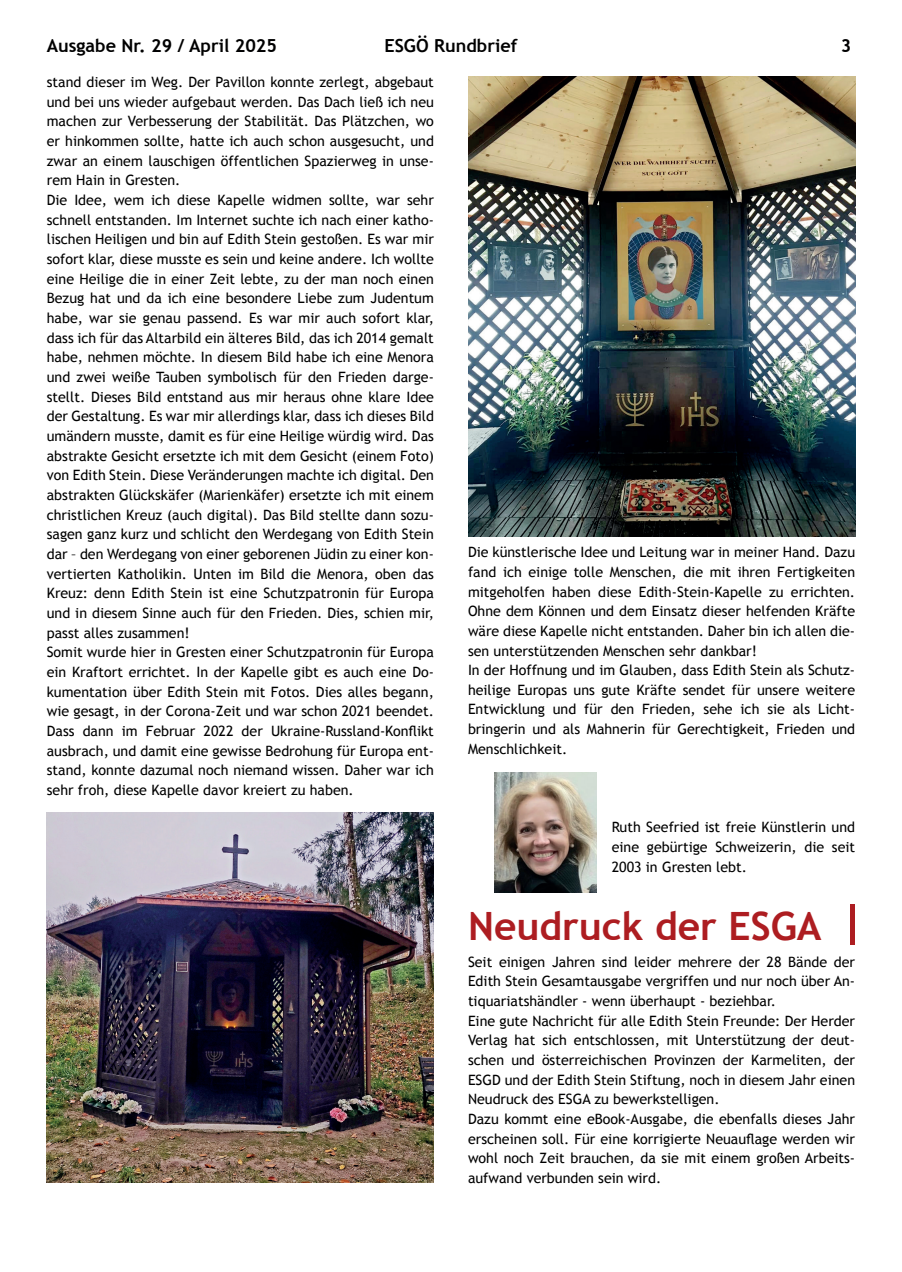
<style>
.page{position:relative;width:902px;height:1272px;background:#fff}
.page>*{position:absolute;margin:0;border:0;box-sizing:border-box;transform-origin:0 0}
.t1{font:700 39px "Trebuchet MS";color:#ad1d21}
.t2{font:700 18px "Trebuchet MS";color:#000001}
.t3{font:14.25px/19.6px "Trebuchet MS";color:#000001}
</style>
<div class="page">
<img style="left:47px;top:812px;width:387px;height:370px">
<img style="left:468px;top:76px;width:387px;height:460px">
<img style="left:494px;top:772px;width:102px;height:120px">
<div style="left:850px;top:904px;width:5px;height:40px;background:#ad1d21"></div>
<p class="t2" style="left:47px;top:34px;width:232px">Ausgabe Nr. 29 / April 2025</p>
<p class="t2" style="left:384px;top:34px;width:134px">ESGÖ Rundbrief</p>
<p class="t2" style="left:840px;top:34px;width:12px">3</p>
<p class="t3" style="left:47px;top:72px;width:388px">stand dieser im Weg. Der Pavillon konnte zerlegt, abgebaut und bei uns wieder aufgebaut werden. Das Dach ließ ich neu machen zur Verbesserung der Stabilität. Das Plätzchen, wo er hinkommen sollte, hatte ich auch schon ausgesucht, und zwar an einem lauschigen öffentlichen Spazierweg in unse&shy;rem Hain in Gresten.<br>Die Idee, wem ich diese Kapelle widmen sollte, war sehr schnell entstanden. Im Internet suchte ich nach einer katho&shy;lischen Heiligen und bin auf Edith Stein gestoßen. Es war mir sofort klar, diese musste es sein und keine andere. Ich wollte eine Heilige die in einer Zeit lebte, zu der man noch einen Bezug hat und da ich eine besondere Liebe zum Judentum habe, war sie genau passend. Es war mir auch sofort klar, dass ich für das Altarbild ein älteres Bild, das ich 2014 gemalt habe, nehmen möchte. In diesem Bild habe ich eine Menora und zwei weiße Tauben symbolisch für den Frieden darge&shy;stellt. Dieses Bild entstand aus mir heraus ohne klare Idee der Gestaltung. Es war mir allerdings klar, dass ich dieses Bild umändern musste, damit es für eine Heilige würdig wird. Das abstrakte Gesicht ersetzte ich mit dem Gesicht (einem Foto) von Edith Stein. Diese Veränderungen machte ich digital. Den abstrakten Glückskäfer (Marienkäfer) ersetzte ich mit einem christlichen Kreuz (auch digital). Das Bild stellte dann sozu&shy;sagen ganz kurz und schlicht den Werdegang von Edith Stein dar – den Werdegang von einer geborenen Jüdin zu einer kon&shy;vertierten Katholikin. Unten im Bild die Menora, oben das Kreuz: denn Edith Stein ist eine Schutzpatronin für Europa und in diesem Sinne auch für den Frieden. Dies, schien mir, passt alles zusammen!<br>Somit wurde hier in Gresten einer Schutzpatronin für Europa ein Kraftort errichtet. In der Kapelle gibt es auch eine Do&shy;kumentation über Edith Stein mit Fotos. Dies alles begann, wie gesagt, in der Corona-Zeit und war schon 2021 beendet.<br>Dass dann im Februar 2022 der Ukraine-Russland-Konflikt ausbrach, und damit eine gewisse Bedrohung für Europa ent&shy;stand, konnte dazumal noch niemand wissen. Daher war ich sehr froh, diese Kapelle davor kreiert zu haben.</p>
<p class="t3" style="left:468px;top:542px;width:388px">Die künstlerische Idee und Leitung war in meiner Hand. Dazu fand ich einige tolle Menschen, die mit ihren Fertigkeiten mitgeholfen haben diese Edith-Stein-Kapelle zu errichten.<br>Ohne dem Können und dem Einsatz dieser helfenden Kräfte wäre diese Kapelle nicht entstanden. Daher bin ich allen die&shy;sen unterstützenden Menschen sehr dankbar!<br>In der Hoffnung und im Glauben, dass Edith Stein als Schutz&shy;heilige Europas uns gute Kräfte sendet für unsere weitere Entwicklung und für den Frieden, sehe ich sie als Licht&shy;bringerin und als Mahnerin für Gerechtigkeit, Frieden und Menschlichkeit.</p>
<p class="t3" style="left:611px;top:817px;width:245px;text-align:justify">Ruth Seefried ist freie Künstlerin und eine gebürtige Schweizerin, die seit 2003 in Gresten lebt.</p>
<h1 class="t1" style="left:468px;top:902px;width:355px">Neudruck der ESGA</h1>
<p class="t3" style="left:468px;top:951px;width:388px">Seit einigen Jahren sind leider mehrere der 28 Bände der Edith Stein Gesamtausgabe vergriffen und nur noch über An&shy;tiquariatshändler - wenn überhaupt - beziehbar.<br>Eine gute Nachricht für alle Edith Stein Freunde: Der Herder Verlag hat sich entschlossen, mit Unterstützung der deut&shy;schen und österreichischen Provinzen der Karmeliten, der ESGD und der Edith Stein Stiftung, noch in diesem Jahr einen Neudruck des ESGA zu bewerkstelligen.<br>Dazu kommt eine eBook-Ausgabe, die ebenfalls dieses Jahr erscheinen soll. Für eine korrigierte Neuauflage werden wir wohl noch Zeit brauchen, da sie mit einem großen Arbeits&shy;aufwand verbunden sein wird.</p>
</div>
